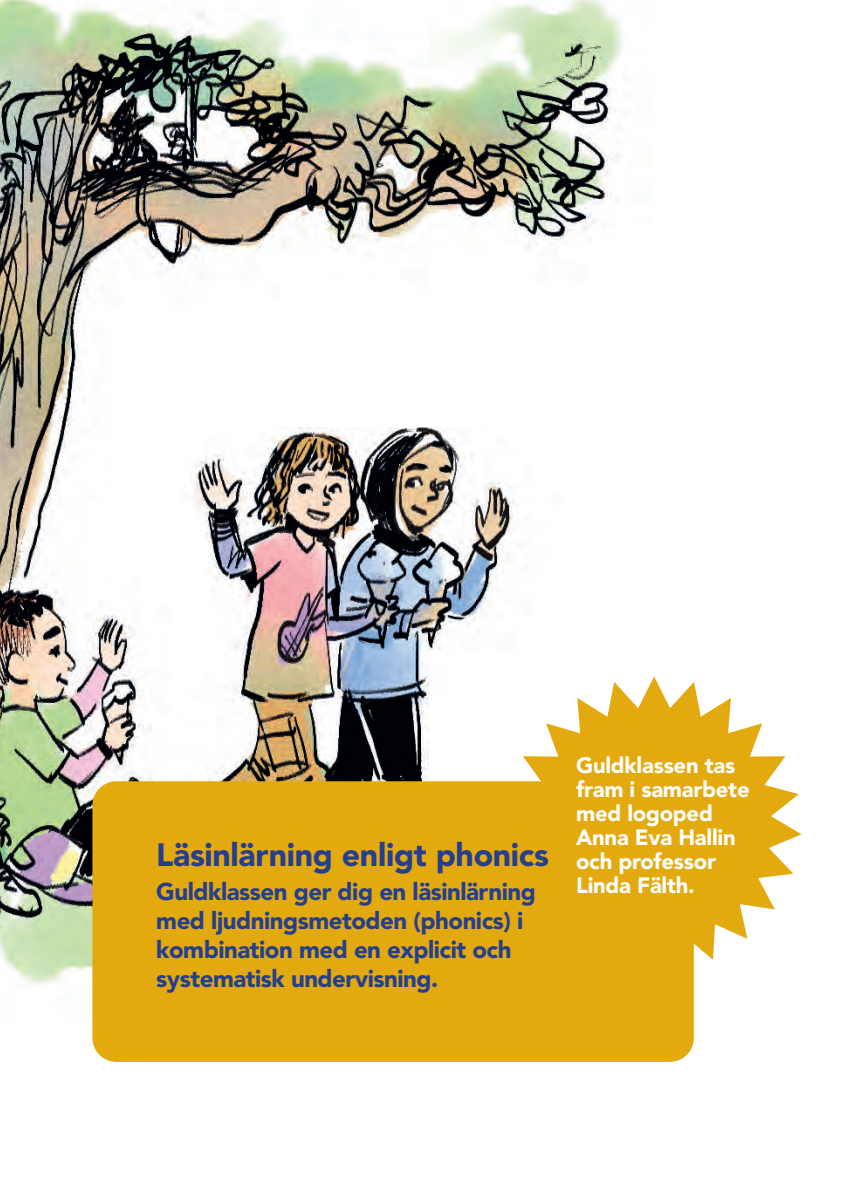
<style>
.page{position:relative;width:843px;height:1194px;background:#fff}
.page>*{position:absolute;margin:0;border:0;box-sizing:border-box;transform-origin:0 0}
.t1{font:900 32px "Avenir LT Std";letter-spacing:-.01em;color:#253f8e}
.t2{font:900 24px/28.8px "Avenir LT Std";letter-spacing:-.02em;color:#253f8e}
.t3{font:900 22px/24px "Avenir LT Std";letter-spacing:-.01em;color:#fff}
</style>
<div class="page">
<img style="left:0;top:0;width:694px;height:1062px">
<svg style="left:506px;top:676px;width:295px;height:295px;fill:#e3aa0f"></svg>
<div style="left:92px;top:781px;width:601px;height:281px;background:#e3aa0f;border-radius:24px"></div>
<h1 class="t1" style="left:156px;top:836px;width:394px">Läsinlärning enligt phonics</h1>
<p class="t2" style="left:156px;top:877px;width:381px">Guldklassen ger dig en läsinlärning med ljudningsmetoden (phonics) i kombination med en explicit och systematisk undervisning.</p>
<p class="t3" style="left:576px;top:753px;width:175px">Guldklassen tas fram i samarbete med logoped<br>Anna Eva Hallin och professor<br>Linda Fälth.</p>
</div>
